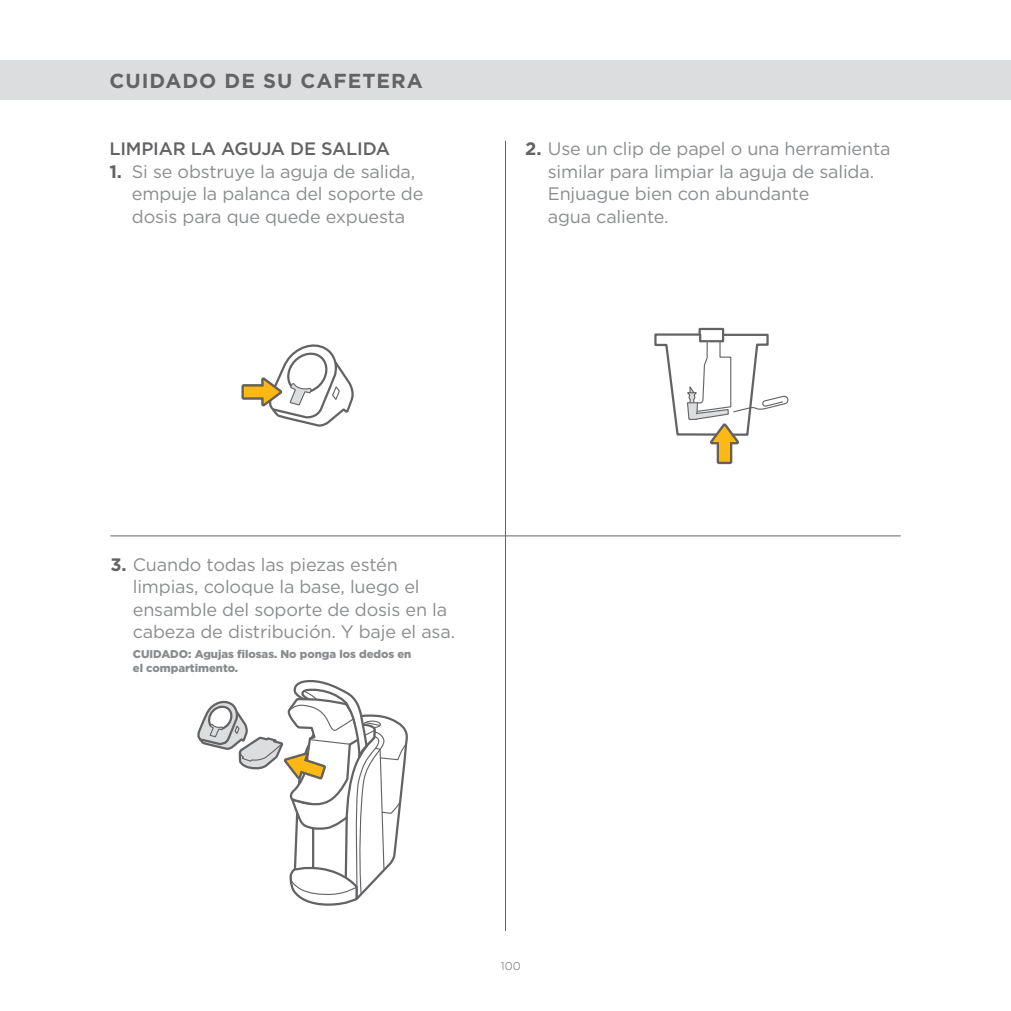
<style>
.page{position:relative;width:1011px;height:1011px;background:#fff}
.page>*{position:absolute;margin:0;border:0;box-sizing:border-box;transform-origin:0 0}
.t1{font:700 20.25px "Gotham";letter-spacing:.05em;color:#636366}
.t2{font:18px/22.5px "Gotham";letter-spacing:-.01em;color:#8a8c8f}
.t3{font:500 18px "Gotham";letter-spacing:-.01em;color:#636366}
.t4{font:900 11.25px/14.6px "Gotham";color:#8a8c8f}
.t5{font:300 11.25px "Gotham";color:#636366}
.s1{font-weight:700;color:#636366}
</style>
<div class="page">
<hr style="left:505px;top:141px;width:1px;height:789px;background:#636366">
<hr style="left:110px;top:535px;width:790px;height:1px;background:#636366">
<div style="left:0;top:60px;width:1010px;height:39px;background:#dcdddf"></div>
<svg style="left:241px;top:344px;width:113px;height:82px"></svg>
<svg style="left:654px;top:327px;width:134px;height:137px"></svg>
<svg style="left:197px;top:680px;width:211px;height:226px"></svg>
<p class="t1" style="left:109px;top:67px;width:315px">CUIDADO DE SU CAFETERA</p>
<p class="t3" style="left:109px;top:137px;width:282px">LIMPIAR LA AGUJA DE SALIDA</p>
<p class="t2" style="left:132px;top:160px;width:293px;text-indent:-22px"><span class="s1">1.</span> Si se obstruye la aguja de salida, empuje la palanca del soporte de dosis para que quede expuesta</p>
<p class="t2" style="left:547px;top:137px;width:344px;text-indent:-22px"><span class="s1">2.</span> Use un clip de papel o una herramienta similar para limpiar la aguja de salida.<br>Enjuague bien con abundante<br>agua caliente.</p>
<p class="t2" style="left:133px;top:552px;width:324px;text-indent:-22px"><span class="s1">3.</span> Cuando todas las piezas estén limpias, coloque la base, luego el ensamble del soporte de dosis en la cabeza de distribución. Y baje el asa.</p>
<p class="t4" style="left:133px;top:646px;width:280px">CUIDADO: Agujas filosas. No ponga los dedos en el compartimento.</p>
<p class="t5" style="left:501px;top:958px;width:21px">100</p>
</div>
